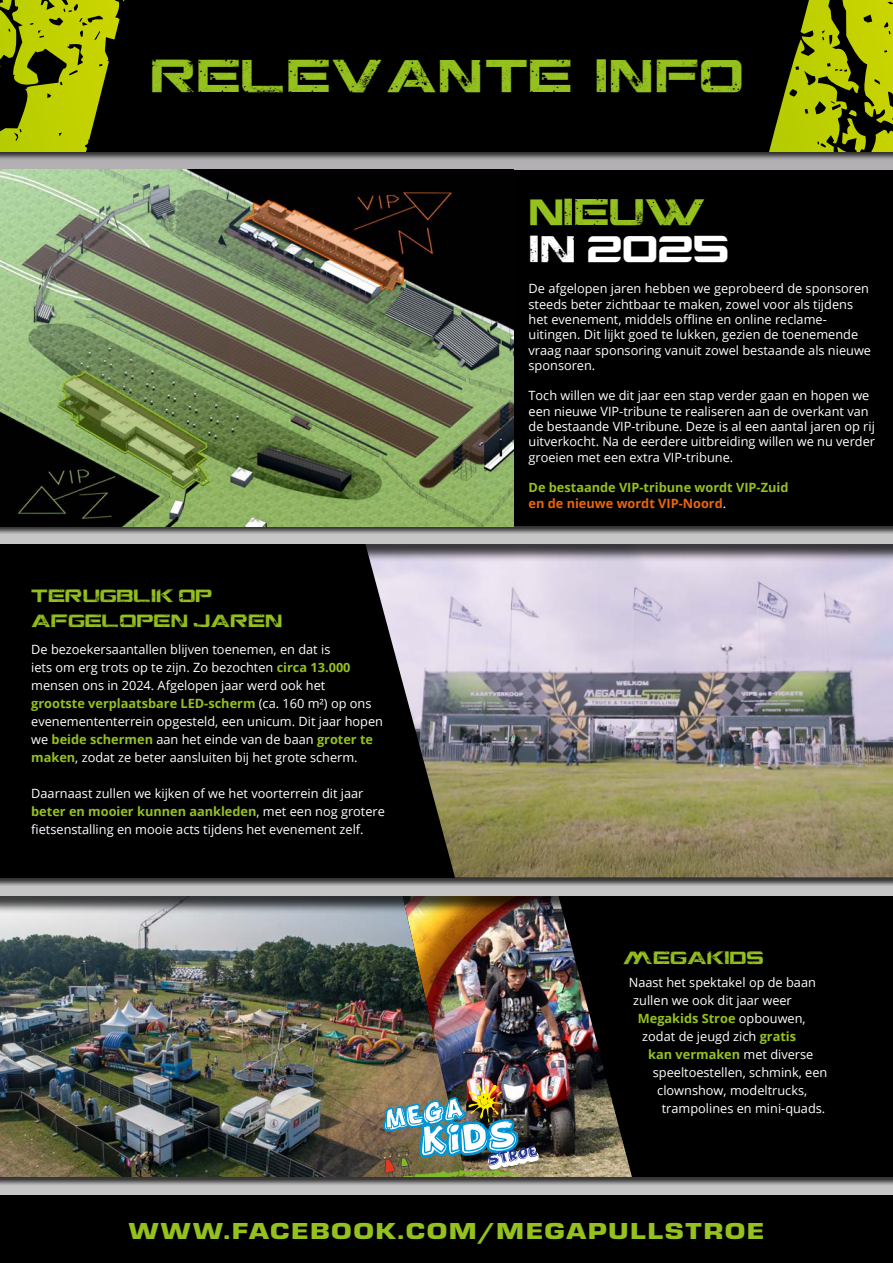
<style>
.page{position:relative;width:893px;height:1263px;background:#fff}
.page>*{position:absolute;margin:0;border:0;box-sizing:border-box;transform-origin:0 0}
.t1{font:46.5px "CGF Locust Resistance";color:#95c11f}
.t2{font:37.5px "CGF Locust Resistance";color:#fff}
.t3{font:37.5px "CGF Locust Resistance";color:#95c11f}
.t4{font:900 24px "Eurostile";letter-spacing:.05em;color:#95c11f;scale:1.25 1}
.t5{font:18px/25.2px "CGF Locust Resistance";color:#95c11f}
.t6{font:12.75px/15.3px "Open Sans";color:#fff}
.t7{font:700 12.75px/15.3px "Open Sans";color:#95c11f}
.s1{font-weight:700;color:#95c11f}
.s2{color:#ec6608}
.s3{font-weight:400;color:#fff}
</style>
<div class="page">
<div style="left:0;top:0;width:893px;height:162px;background:#000"></div>
<svg style="left:769px;top:0;width:124px;height:151px"></svg>
<div style="left:0;top:540px;width:893px;height:660px;background:#000"></div>
<div style="left:0;top:156px;width:893px;height:384px;background:#000"></div>
<img style="left:468px;top:914px;width:164px;height:260px">
<svg style="left:0;top:0;width:124px;height:151px"></svg>
<img style="left:0;top:914px;width:468px;height:260px">
<img style="left:370px;top:562px;width:523px;height:315px">
<div style="left:0;top:881px;width:893px;height:33px;background:#000;opacity:.75"></div>
<div style="left:0;top:877px;width:893px;height:31px;background:#000;opacity:.75"></div>
<img style="left:360px;top:1084px;width:187px;height:90px">
<div style="left:0;top:529px;width:893px;height:33px;background:#000;opacity:.75"></div>
<div style="left:0;top:525px;width:893px;height:32px;background:#000;opacity:.75"></div>
<div style="left:0;top:1174px;width:893px;height:89px;background:#000"></div>
<div style="left:0;top:1177px;width:893px;height:31px;background:#000;opacity:.75"></div>
<div style="left:0;top:151px;width:893px;height:31px;background:#000;opacity:.75"></div>
<img style="left:0;top:169px;width:513px;height:357px">
<h1 class="t1" style="left:151px;top:58px;width:594px">RELEVANTE INFO</h1>
<h2 class="t3" style="left:529px;top:197px;width:178px">NIEUW</h2>
<h2 class="t2" style="left:529px;top:234px;width:202px">IN 2025</h2>
<h3 class="t5" style="left:31px;top:584px;width:254px">TERUGBLIK OP<br>AFGELOPEN JAREN</h3>
<p class="t6" style="left:31px;top:640px;width:353px;line-height:18px">De bezoekersaantallen blijven toenemen, en dat is<br>iets om erg trots op te zijn. Zo bezochten <span class="s1">circa 13.000 </span>mensen ons in 2024. Afgelopen jaar werd ook het<br><span class="s1">grootste verplaatsbare LED-scherm</span> (ca. 160 m²) op ons evenemententerrein opgesteld, een unicum. Dit jaar hopen we <span class="s1">beide schermen</span> aan het einde van de baan <span class="s1">groter te maken</span>, zodat ze beter aansluiten bij het grote scherm.</p>
<p class="t6" style="left:31px;top:784px;width:355px;line-height:18px">Daarnaast zullen we kijken of we het voorterrein dit jaar <span class="s1">beter en mooier kunnen aankleden</span>, met een nog grotere fietsenstalling en mooie acts tijdens het evenement zelf.</p>
<p class="t6" style="left:529px;top:281px;width:344px">De afgelopen jaren hebben we geprobeerd de sponsoren steeds beter zichtbaar te maken, zowel voor als tijdens het evenement, middels offline en online reclame&shy;uitingen. Dit lijkt goed te lukken, gezien de toenemende vraag naar sponsoring vanuit zowel bestaande als nieuwe sponsoren.</p>
<p class="t6" style="left:529px;top:388px;width:348px">Toch willen we dit jaar een stap verder gaan en hopen we een nieuwe VIP-tribune te realiseren aan de overkant van de bestaande VIP-tribune. Deze is al een aantal jaren op rij uitverkocht. Na de eerdere uitbreiding willen we nu verder groeien met een extra VIP-tribune.</p>
<p class="t7" style="left:529px;top:480px;width:261px">De bestaande VIP-tribune wordt VIP-Zuid <span class="s2">en de nieuwe wordt VIP-Noord</span><span class="s3">.</span></p>
<h3 class="t5" style="left:623px;top:946px;width:143px">MEGAKIDS</h3>
<p class="t6" style="left:629px;top:974px;width:189px">Naast het spektakel op de baan</p>
<p class="t6" style="left:633px;top:992px;width:160px">zullen we ook dit jaar weer</p>
<p class="t7" style="left:638px;top:1010px;width:169px">Megakids Stroe <span class="s3">opbouwen,</span></p>
<p class="t6" style="left:642px;top:1028px;width:155px">zodat de jeugd zich <span class="s1">gratis</span></p>
<p class="t7" style="left:648px;top:1046px;width:167px">kan vermaken <span class="s3">met diverse</span></p>
<p class="t6" style="left:653px;top:1064px;width:176px">speeltoestellen, schmink, een</p>
<p class="t6" style="left:657px;top:1082px;width:151px">clownshow, modeltrucks,</p>
<p class="t6" style="left:662px;top:1100px;width:165px">trampolines en mini-quads.</p>
<h3 class="t4" style="left:129px;top:1214px;width:510px">WWW.FACEBOOK.COM/MEGAPULLSTROE</h3>
</div>
